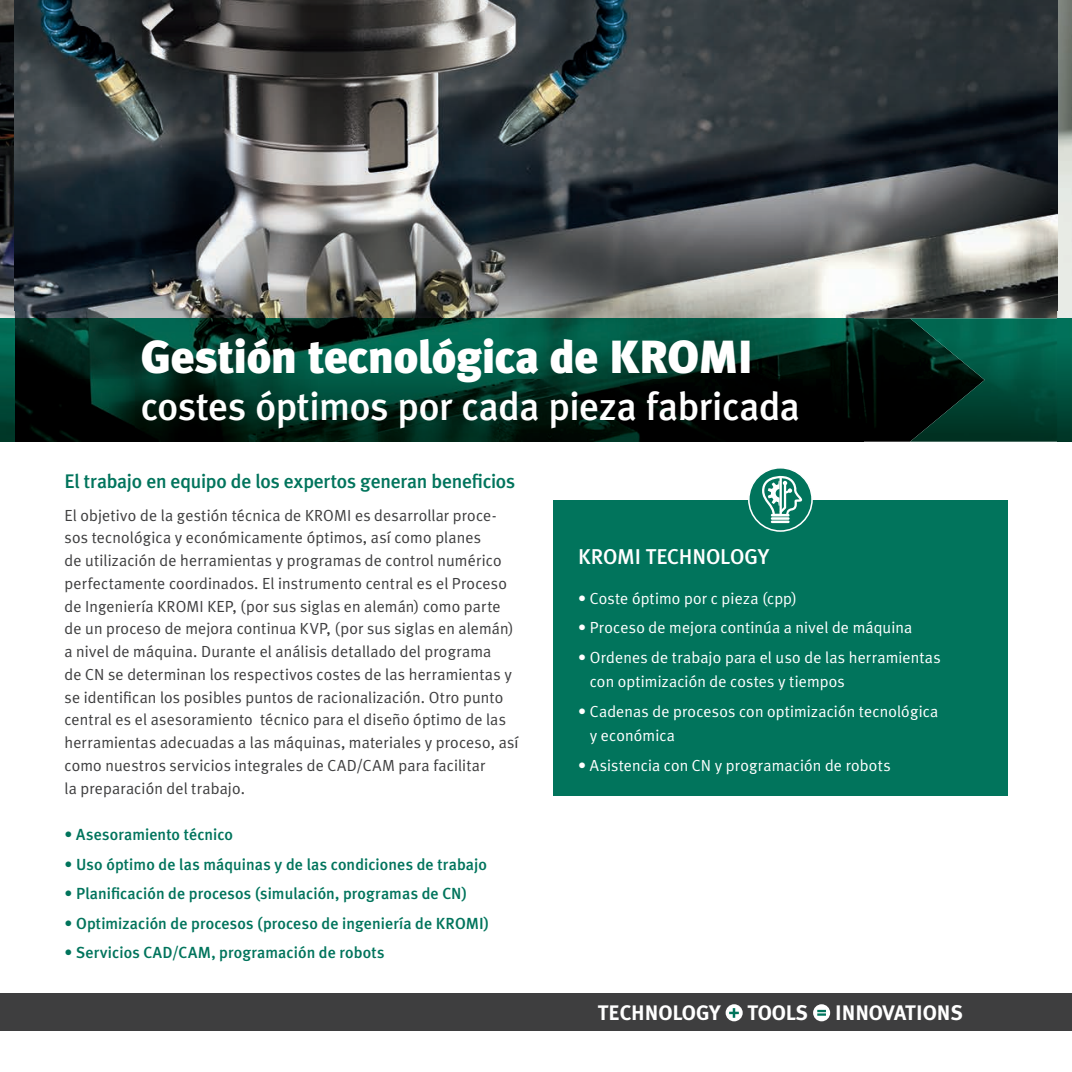
<style>
.page{position:relative;width:1072px;height:1072px;background:#fff}
.page>*{position:absolute;margin:0;border:0;box-sizing:border-box;transform-origin:0 0}
.t1{font:900 46.38px "Meta Plus";letter-spacing:-.015em;color:#fff}
.t2{font:500 39.2px "Meta Plus";letter-spacing:-.01em;color:#fff}
.t3{font:500 21.35px "Meta Plus";letter-spacing:-.005em;color:#fff}
.t4{font:700 21px "Meta Plus";color:#fff}
.t5{font:500 19.6px "Meta Plus";letter-spacing:-.015em;color:#01745c}
.t6{font:16.1px/22.8px "Meta Plus Normal";letter-spacing:.01em;color:#3e3e3f}
.t7{font:16.1px/24.5px "Meta Plus Normal";letter-spacing:.01em;color:#fff}
.t8{font:500 16.1px "Meta Plus";letter-spacing:.005em;color:#01745c}
</style>
<div class="page">
<img style="left:0;top:0;width:15px;height:441px">
<img style="left:15px;top:0;width:1056px;height:318px">
<img style="left:984px;top:318px;width:87px;height:123px">
<img style="left:15px;top:318px;width:969px;height:123px">
<div style="left:0;top:993px;width:1071px;height:38px;background:#3e3e3f"></div>
<svg style="left:725px;top:1004px;width:17px;height:17px"></svg>
<svg style="left:729px;top:1008px;width:9px;height:9px"></svg>
<div style="left:813px;top:1004px;width:17px;height:17px;background:#fff;border-radius:50%"></div>
<svg style="left:817px;top:1009px;width:9px;height:6px"></svg>
<div style="left:553px;top:500px;width:454px;height:295px;background:#01745c"></div>
<svg style="left:748px;top:468px;width:64px;height:63px"></svg>
<div style="left:748px;top:467px;width:64px;height:65px;border:2px solid #fff;border-radius:50%"></div>
<hr style="left:770px;top:517px;width:19px;height:3px;background:#fff">
<hr style="left:770px;top:520px;width:19px;height:3px;background:#fff">
<svg style="left:762px;top:475px;width:40px;height:41px"></svg>
<h1 class="t1" style="left:141px;top:330px;width:614px">Gestión tecnológica de KROMI</h1>
<h2 class="t2" style="left:141px;top:384px;width:660px">costes óptimos por cada pieza fabricada</h2>
<p class="t5" style="left:64px;top:470px;width:452px">El trabajo en equipo de los expertos generan beneficios</p>
<p class="t6" style="left:64px;top:503px;width:455px">El objetivo de la gestión técnica de KROMI es desarrollar proce&shy;sos tecnológica y económicamente óptimos, así como planes<br>de utilización de herramientas y programas de control numérico perfectamente coordinados. El instrumento central es el Proceso de Ingeniería KROMI KEP, (por sus siglas en alemán) como parte de un proceso de mejora continua KVP, (por sus siglas en alemán) a nivel de máquina. Durante el análisis detallado del programa<br>de CN se determinan los respectivos costes de las herramientas y se identifican los posibles puntos de racionalización. Otro punto central es el asesoramiento técnico para el diseño óptimo de las herramientas adecuadas a las máquinas, materiales y proceso, así como nuestros servicios integrales de CAD/CAM para facilitar<br>la preparación del trabajo.</p>
<p class="t8" style="left:64px;top:825px;width:170px">• Asesoramiento técnico</p>
<p class="t8" style="left:64px;top:854px;width:424px">• Uso óptimo de las máquinas y de las condiciones de trabajo</p>
<p class="t8" style="left:64px;top:884px;width:404px">• Planificación de procesos (simulación, programas de CN)</p>
<p class="t8" style="left:64px;top:913px;width:426px">• Optimización de procesos (proceso de ingeniería de KROMI)</p>
<p class="t8" style="left:64px;top:943px;width:321px">• Servicios CAD/CAM, programación de robots</p>
<h3 class="t3" style="left:578px;top:544px;width:193px">KROMI TECHNOLOGY</h3>
<p class="t7" style="left:578px;top:585px;width:221px">• Coste óptimo por c pieza (cpp)</p>
<p class="t7" style="left:578px;top:615px;width:335px">• Proceso de mejora continúa a nivel de máquina</p>
<p class="t7" style="left:590px;top:644px;width:352px;text-indent:-12px">• Ordenes de trabajo para el uso de las herramientas con optimización de costes y tiempos</p>
<p class="t7" style="left:590px;top:698px;width:350px;text-indent:-12px">• Cadenas de procesos con optimización tecnológica y económica</p>
<p class="t7" style="left:578px;top:752px;width:314px">• Asistencia con CN y programación de robots</p>
<h3 class="t4" style="left:598px;top:1000px;width:124px">TECHNOLOGY</h3>
<h3 class="t4" style="left:747px;top:1000px;width:62px">TOOLS</h3>
<h3 class="t4" style="left:835px;top:1000px;width:129px">INNOVATIONS</h3>
</div>
